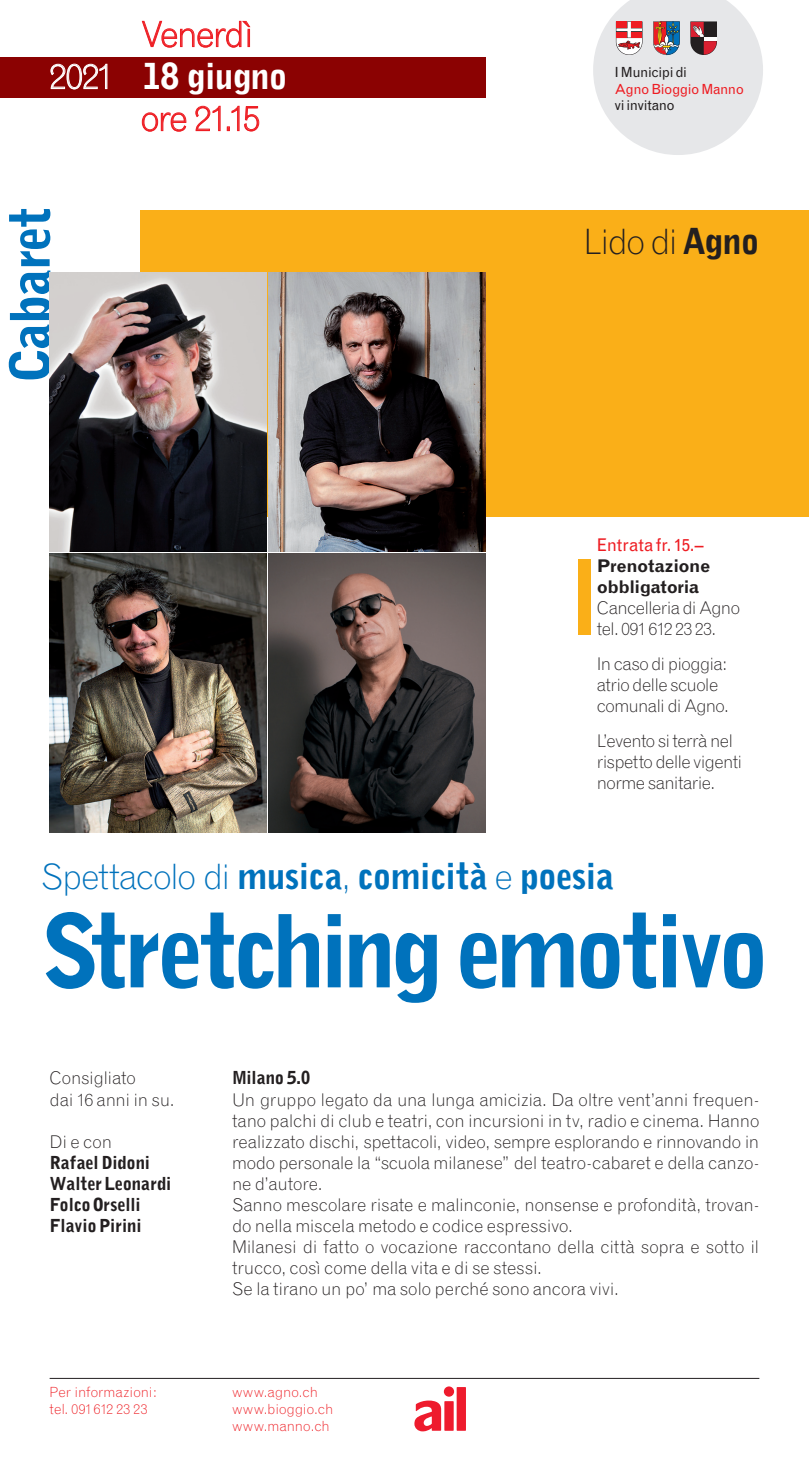
<style>
.page{position:relative;width:809px;height:1474px;background:#fff}
.page>*{position:absolute;margin:0;border:0;box-sizing:border-box;transform-origin:0 0}
.t1{font:900 98px "Grotesque";letter-spacing:-.06em;color:#0072bc}
.t2{font:900 53.2px "Grotesque";letter-spacing:-.03em;color:#0072bc}
.t3{font:900 35px "Grotesque";letter-spacing:-.02em;color:#0072bc}
.t4{font:300 35px "Grotesque";letter-spacing:-.05em;color:#ee1d23}
.t5{font:900 35px "Grotesque";letter-spacing:-.025em;color:#fff}
.Testo{font:300 35px "Grotesque";letter-spacing:-.055em;color:#231f20}
.Testo-2{font:300 17.5px/21px "Grotesque";letter-spacing:-.015em;color:#231f20}
.Testo-3{font:300 17.5px "Grotesque";letter-spacing:-.04em;color:#231f20}
.Testo-4{font:900 17.5px "Grotesque";letter-spacing:-.02em;color:#231f20}
.Testo-5{font:700 17.5px "Grotesque";letter-spacing:-.025em;color:#231f20}
.Testo-6{font:300 17.5px "Grotesque";letter-spacing:-.045em;color:#231f20}
.Testo-7{font:300 17.5px "Grotesque";letter-spacing:-.035em;color:#231f20}
.Testo-8{font:17.5px "Grotesque";letter-spacing:-.005em;color:#ee1d23}
.t6{font:300 14px "Grotesque";letter-spacing:-.005em;color:#ee1d23}
.t7{font:14px "Grotesque";letter-spacing:-.035em;color:#231f20}
.t8{font:14px "Grotesque";letter-spacing:-.03em;color:#ee1d23}
.s1{font-weight:300}
.s2{font-weight:900}
</style>
<div class="page">
<div style="left:141px;top:211px;width:668px;height:306px;background:#faaf18"></div>
<img style="left:50px;top:553px;width:217px;height:279px">
<img style="left:269px;top:553px;width:217px;height:279px">
<img style="left:269px;top:273px;width:217px;height:278px">
<div style="left:0;top:57px;width:486px;height:41px;background:#8b0202"></div>
<svg style="left:141px;top:20px;width:109px;height:28px"></svg>
<svg style="left:50px;top:63px;width:58px;height:27px"></svg>
<svg style="left:141px;top:112px;width:46px;height:20px"></svg>
<svg style="left:195px;top:105px;width:26px;height:26px"></svg>
<svg style="left:227px;top:105px;width:33px;height:27px"></svg>
<hr style="left:50px;top:1377px;width:709px;height:1px;background:#231f20">
<svg style="left:593px;top:0;width:170px;height:155px"></svg>
<svg style="left:414px;top:1386px;width:40px;height:45px"></svg>
<div style="left:456px;top:1386px;width:10px;height:44px;background:#ee1b2d"></div>
<img style="left:50px;top:273px;width:217px;height:278px">
<div style="left:578px;top:559px;width:13px;height:76px;background:#faaf18"></div>
<p class="t4" style="left:141px;top:13px;width:114px">Venerdì</p>
<p class="t5" style="left:50px;top:54px;width:239px"><span class="s1">2021</span> 18 giugno</p>
<p class="t4" style="left:141px;top:97px;width:121px">ore 21.15</p>
<p class="t2" style="left:-2px;top:381px;width:176px;rotate:-90deg">Cabaret</p>
<p class="t7" style="left:614px;top:64px;width:74px">I Municipi di</p>
<p class="t8" style="left:614px;top:80px;width:131px">Agno Bioggio Manno</p>
<p class="t7" style="left:614px;top:97px;width:62px">vi invitano</p>
<p class="Testo" style="left:583px;top:221px;width:177px">Lido di <span class="s2">Agno</span></p>
<p class="Testo-8" style="left:597px;top:534px;width:108px">Entrata fr. 15.–</p>
<p class="Testo-5" style="left:597px;top:555px;width:115px">Prenotazione</p>
<p class="Testo-5" style="left:597px;top:576px;width:104px">obbligatoria</p>
<p class="Testo-3" style="left:597px;top:597px;width:145px">Cancelleria di Agno</p>
<p class="Testo-2" style="left:597px;top:618px;width:121px">tel. 091 612 23 23.</p>
<p class="Testo-3" style="left:597px;top:653px;width:132px">In caso di pioggia:</p>
<p class="Testo-3" style="left:597px;top:674px;width:123px">atrio delle scuole</p>
<p class="Testo-6" style="left:597px;top:695px;width:134px">comunali di Agno.</p>
<p class="Testo-3" style="left:597px;top:730px;width:138px">L’evento si terrà nel</p>
<p class="Testo-3" style="left:597px;top:751px;width:147px">rispetto delle vigenti</p>
<p class="Testo-7" style="left:597px;top:772px;width:120px">norme sanitarie.</p>
<p class="t3" style="left:41px;top:855px;width:574px"><span class="s1">Spettacolo di</span> musica<span class="s1">,</span> comicità <span class="s1">e</span> poesia</p>
<p class="t1" style="left:41px;top:891px;width:730px">Stretching emotivo</p>
<p class="Testo-2" style="left:50px;top:1067px;width:88px">Consigliato</p>
<p class="Testo-2" style="left:50px;top:1088px;width:126px">dai 16 anni in su.</p>
<p class="Testo-2" style="left:50px;top:1130px;width:64px">Di e con</p>
<p class="Testo-4" style="left:50px;top:1151px;width:102px">Rafael Didoni</p>
<p class="Testo-4" style="left:50px;top:1172px;width:124px">Walter Leonardi</p>
<p class="Testo-4" style="left:50px;top:1193px;width:93px">Folco Orselli</p>
<p class="Testo-4" style="left:50px;top:1214px;width:94px">Flavio Pirini</p>
<p class="t6" style="left:50px;top:1383px;width:109px">Per informazioni:</p>
<p class="t6" style="left:50px;top:1400px;width:99px">tel. 091 612 23 23</p>
<p class="Testo-4" style="left:232px;top:1067px;width:80px">Milano 5.0</p>
<p class="Testo-2" style="left:232px;top:1088px;width:529px;text-align:justify">Un gruppo legato da una lunga amicizia. Da oltre vent’anni frequen&shy;tano palchi di club e teatri, con incursioni in tv, radio e cinema. Hanno realizzato dischi, spettacoli, video, sempre esplorando e rinnovando in modo personale la “scuola milanese” del teatro-cabaret e della canzo&shy;ne d’autore.</p>
<p class="Testo-2" style="left:232px;top:1193px;width:529px">Sanno mescolare risate e malinconie, nonsense e profondità, trovan&shy;do nella miscela metodo e codice espressivo.</p>
<p class="Testo-2" style="left:232px;top:1235px;width:529px">Milanesi di fatto o vocazione raccontano della città sopra e sotto il trucco, così come della vita e di se stessi.</p>
<p class="Testo-2" style="left:232px;top:1277px;width:388px">Se la tirano un po’ ma solo perché sono ancora vivi.</p>
<p class="t6" style="left:232px;top:1383px;width:87px">www.agno.ch</p>
<p class="t6" style="left:232px;top:1400px;width:103px">www.bioggio.ch</p>
<p class="t6" style="left:232px;top:1417px;width:99px">www.manno.ch</p>
</div>
